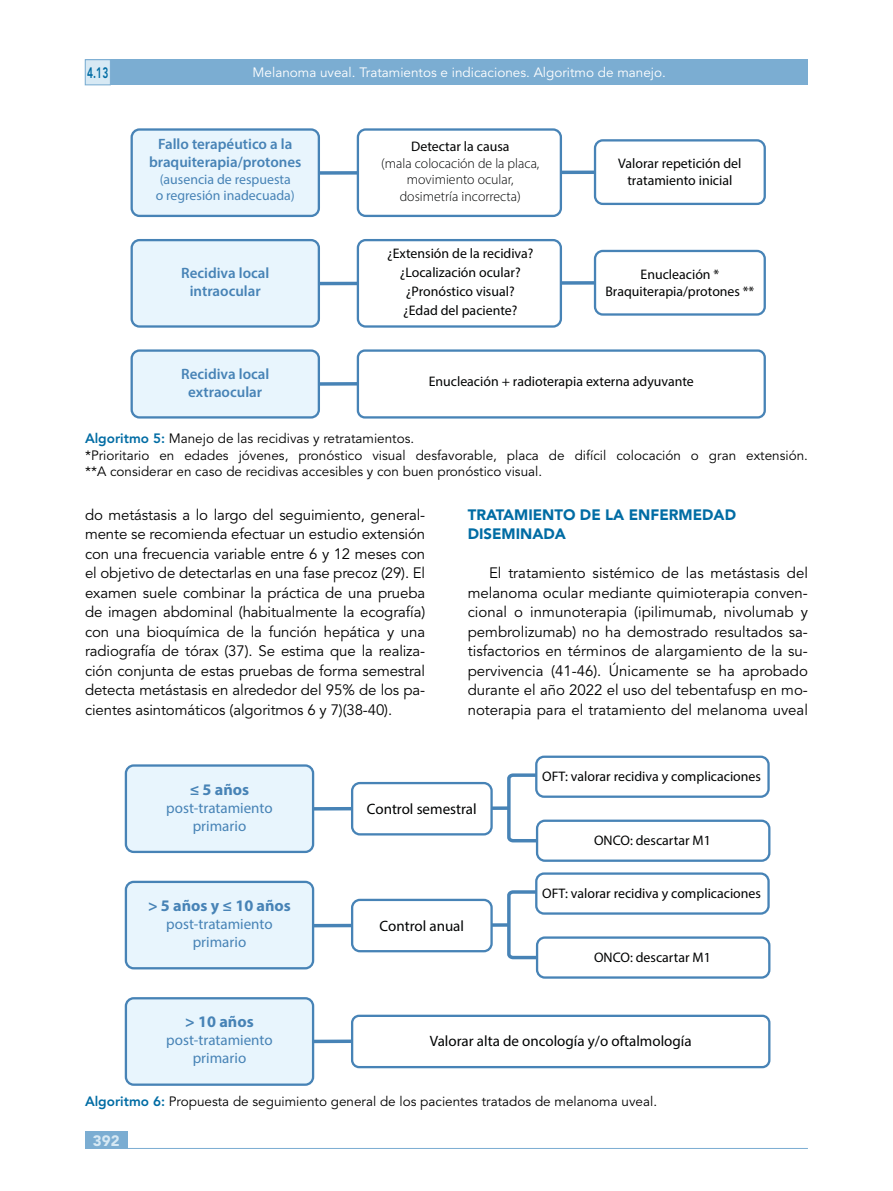
<style>
.page{position:relative;width:893px;height:1191px;background:#fff}
.page>*{position:absolute;margin:0;border:0;box-sizing:border-box;transform-origin:0 0}
.t1{font:700 16.2px "Myriad Pro";color:#4783b6}
.Texto_base{font:15px/19.5px "Avenir LT Std";letter-spacing:-.005em;color:#000;text-align:justify}
.t2{font:600 15px/18px "Myriad Pro";color:#4783b6;text-align:center}
.t3{font:15px/18px "Myriad Pro";color:#4783b6;text-align:center}
.t4{font:15px "Myriad Pro";color:#010202}
.Ladillo_1{font:900 15px/19.5px "Avenir LT Std";color:#006ca4}
.t5{font:800 15px "Avenir LT Std";color:#006ca4;scale:.68 1}
.t6{font:900 15px "Avenir LT Std";color:#d7e9f4}
.t7{font:13.8px/18.9px "Myriad Pro";color:#010202;text-align:center}
.t8{font:300 13.8px/16.6px "Myriad Pro";color:#010202;text-align:center}
.t9{font:13.8px/16.6px "Myriad Pro";color:#4783b6}
.Pie_Figura{font:13.5px/16.5px "Avenir LT Std";color:#000}
.t10{font:13.5px "Avenir LT Std";color:#fff}
.s1{font-weight:400}
.s2{font-weight:800;color:#006ca4}
</style>
<div class="page">
<div style="left:85px;top:1131px;width:43px;height:17px;background:#7badd2"></div>
<div style="left:85px;top:60px;width:723px;height:25px;background:#7badd2"></div>
<div style="left:85px;top:60px;width:26px;height:25px;background:#d7e9f4;border:1px solid #7badd2"></div>
<hr style="left:85px;top:1148px;width:723px;height:1px;background:#7badd2">
<svg style="left:320px;top:169px;width:274px;height:8px"></svg>
<svg style="left:320px;top:380px;width:37px;height:8px"></svg>
<div style="left:132px;top:129px;width:187px;height:87px;background:#e8f5fd;border-radius:8px"></div>
<div style="left:131px;top:128px;width:189px;height:89px;border:2px solid #4783b6;border-radius:8px"></div>
<div style="left:132px;top:350px;width:187px;height:67px;background:#e8f5fd;border-radius:8px"></div>
<div style="left:131px;top:349px;width:189px;height:69px;border:2px solid #4783b6;border-radius:8px"></div>
<div style="left:594px;top:139px;width:172px;height:66px;border:2px solid #4783b6;border-radius:8px"></div>
<div style="left:358px;top:129px;width:203px;height:87px;background:#fff;border-radius:8px"></div>
<div style="left:357px;top:128px;width:205px;height:89px;border:2px solid #4783b6;border-radius:8px"></div>
<svg style="left:320px;top:279px;width:274px;height:8px"></svg>
<div style="left:132px;top:240px;width:187px;height:86px;background:#e8f5fd;border-radius:8px"></div>
<div style="left:131px;top:239px;width:189px;height:89px;border:2px solid #4783b6;border-radius:8px"></div>
<div style="left:594px;top:250px;width:172px;height:66px;border:2px solid #4783b6;border-radius:8px"></div>
<div style="left:358px;top:240px;width:203px;height:86px;background:#fff;border-radius:8px"></div>
<div style="left:357px;top:239px;width:205px;height:89px;border:2px solid #4783b6;border-radius:8px"></div>
<div style="left:357px;top:349px;width:409px;height:69px;border:2px solid #4783b6;border-radius:7px"></div>
<svg style="left:314px;top:771px;width:225px;height:73px"></svg>
<svg style="left:314px;top:1037px;width:37px;height:8px"></svg>
<div style="left:126px;top:765px;width:187px;height:87px;background:#e8f5fd;border-radius:8px"></div>
<div style="left:125px;top:764px;width:189px;height:89px;border:2px solid #4783b6;border-radius:8px"></div>
<div style="left:126px;top:998px;width:187px;height:86px;background:#e8f5fd;border-radius:8px"></div>
<div style="left:125px;top:997px;width:189px;height:88px;border:2px solid #4783b6;border-radius:8px"></div>
<div style="left:536px;top:819px;width:234px;height:43px;border:2px solid #4783b6;border-radius:8px"></div>
<div style="left:536px;top:756px;width:232px;height:40px;background:#fff;border-radius:8px"></div>
<div style="left:535px;top:755px;width:235px;height:43px;border:2px solid #4783b6;border-radius:8px"></div>
<div style="left:352px;top:783px;width:140px;height:51px;background:#fff;border-radius:8px"></div>
<div style="left:351px;top:782px;width:142px;height:53px;border:2px solid #4783b6;border-radius:8px"></div>
<svg style="left:314px;top:888px;width:277px;height:73px"></svg>
<div style="left:537px;top:937px;width:232px;height:40px;background:#fff;border-radius:8px"></div>
<div style="left:536px;top:936px;width:234px;height:42px;border:2px solid #4783b6;border-radius:8px"></div>
<div style="left:536px;top:873px;width:232px;height:40px;background:#fff;border-radius:8px"></div>
<div style="left:535px;top:872px;width:235px;height:42px;border:2px solid #4783b6;border-radius:8px"></div>
<div style="left:352px;top:900px;width:140px;height:51px;background:#fff;border-radius:8px"></div>
<div style="left:351px;top:898px;width:142px;height:54px;border:2px solid #4783b6;border-radius:8px"></div>
<div style="left:126px;top:882px;width:187px;height:86px;background:#e8f5fd;border-radius:8px"></div>
<div style="left:125px;top:880px;width:189px;height:89px;border:2px solid #4783b6;border-radius:8px"></div>
<div style="left:351px;top:1014px;width:419px;height:54px;border:2px solid #4783b6;border-radius:7px"></div>
<p class="t5" style="left:87px;top:64px;width:33px">4.13</p>
<p class="t10" style="left:253px;top:65px;width:415px">Melanoma uveal. Tratamientos e indicaciones. Algoritmo de manejo.</p>
<p class="t2" style="left:149px;top:135px;width:154px">Fallo terapéutico a la braquiterapia/protones</p>
<p class="t9" style="left:156px;top:171px;width:141px">(ausencia de respuesta o regresión inadecuada)</p>
<p class="t8" style="left:381px;top:138px;width:160px"><span class="s1">Detectar la causa<br></span>(mala colocación de la placa, movimiento ocular, dosimetría incorrecta)</p>
<p class="t7" style="left:618px;top:155px;width:125px;line-height:16.6px">Valorar repetición del tratamiento inicial</p>
<p class="t7" style="left:387px;top:244px;width:148px">¿Extensión de la recidiva? ¿Localización ocular? ¿Pronóstico visual? ¿Edad del paciente?</p>
<p class="t2" style="left:181px;top:263px;width:90px">Recidiva local intraocular</p>
<p class="t7" style="left:605px;top:266px;width:150px;line-height:16.6px">Enucleación *<br>Braquiterapia/protones **</p>
<p class="t2" style="left:181px;top:364px;width:90px">Recidiva local extraocular</p>
<p class="t7" style="left:429px;top:371px;width:267px">Enucleación + radioterapia externa adyuvante</p>
<p class="Pie_Figura" style="left:85px;top:431px;width:724px"><span class="s2">Algoritmo 5:</span> Manejo de las recidivas y retratamientos.<br>*Prioritario en edades jóvenes, pronóstico visual desfavorable, placa de difícil colocación o gran extensión. **A considerar en caso de recidivas accesibles y con buen pronóstico visual.</p>
<p class="Texto_base" style="left:85px;top:505px;width:342px">do metástasis a lo largo del seguimiento, general&shy;mente se recomienda efectuar un estudio extensión con una frecuencia variable entre 6 y 12 meses con el objetivo de detectarlas en una fase precoz (29). El examen suele combinar la práctica de una prueba de imagen abdominal (habitualmente la ecografía) con una bioquímica de la función hepática y una radiografía de tórax (37). Se estima que la realiza&shy;ción conjunta de estas pruebas de forma semestral detecta metástasis en alrededor del 95% de los pa&shy;cientes asintomáticos (algoritmos 6 y 7)(38-40).</p>
<p class="Ladillo_1" style="left:468px;top:504px;width:270px">TRATAMIENTO DE LA ENFERMEDAD<br>DISEMINADA</p>
<p class="Texto_base" style="left:468px;top:563px;width:342px;text-indent:21px">El tratamiento sistémico de las metástasis del melanoma ocular mediante quimioterapia conven&shy;cional o inmunoterapia (ipilimumab, nivolumab y pembrolizumab) no ha demostrado resultados sa&shy;tisfactorios en términos de alargamiento de la su&shy;pervivencia (41-46). Únicamente se ha aprobado durante el año 2022 el uso del tebentafusp en mo&shy;noterapia para el tratamiento del melanoma uveal</p>
<p class="t1" style="left:190px;top:778px;width:61px">≤ 5 años</p>
<p class="t3" style="left:166px;top:798px;width:108px">post-tratamiento primario</p>
<p class="t1" style="left:148px;top:895px;width:144px">&gt; 5 años y ≤ 10 años</p>
<p class="t3" style="left:166px;top:914px;width:108px">post-tratamiento primario</p>
<p class="t1" style="left:185px;top:1011px;width:70px">&gt; 10 años</p>
<p class="t3" style="left:166px;top:1031px;width:108px">post-tratamiento primario</p>
<p class="t4" style="left:367px;top:799px;width:111px">Control semestral</p>
<p class="t4" style="left:380px;top:916px;width:86px">Control anual</p>
<p class="t7" style="left:542px;top:766px;width:220px">OFT: valorar recidiva y complicaciones</p>
<p class="t7" style="left:594px;top:830px;width:118px">ONCO: descartar M1</p>
<p class="t7" style="left:542px;top:883px;width:220px">OFT: valorar recidiva y complicaciones</p>
<p class="t7" style="left:594px;top:947px;width:118px">ONCO: descartar M1</p>
<p class="t4" style="left:430px;top:1031px;width:263px">Valorar alta de oncología y/o oftalmología</p>
<p class="Pie_Figura" style="left:85px;top:1093px;width:574px"><span class="s2">Algoritmo 6:</span> Propuesta de seguimiento general de los pacientes tratados de melanoma uveal.</p>
<p class="t6" style="left:93px;top:1131px;width:28px">392</p>
</div>
